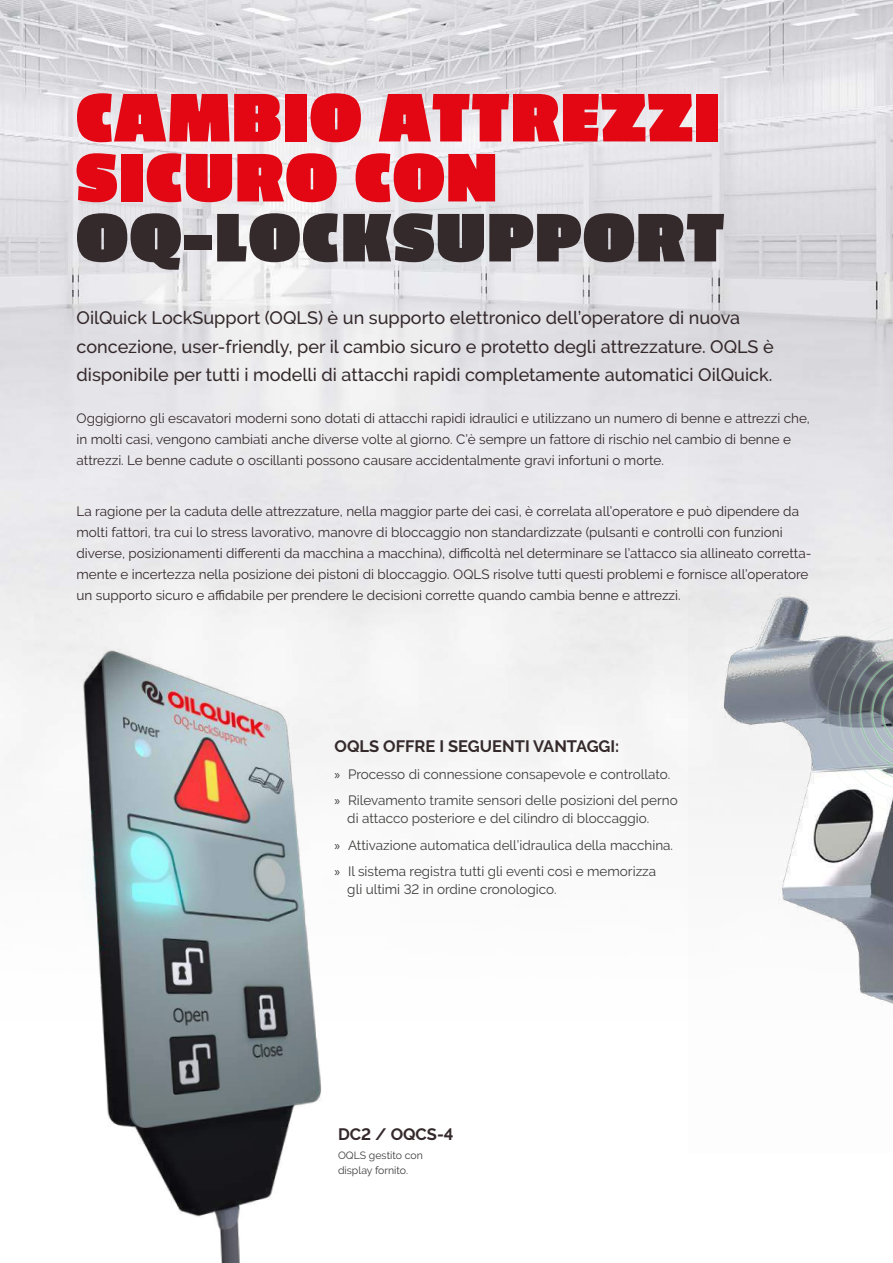
<style>
.page{position:relative;width:893px;height:1263px;background:#fff}
.page>*{position:absolute;margin:0;border:0;box-sizing:border-box;transform-origin:0 0}
.t1{font:900 76.5px/60px "Passion One";letter-spacing:.03em;color:#e30613}
.t2{font:900 76.5px "Passion One";letter-spacing:.03em;color:#34292b}
.t3{font:500 18px/28.5px "Raleway";color:#34292b}
.t4{font:700 16.5px "Raleway";color:#34292b}
.t5{font:13.5px/21px "Raleway";color:#34292b}
.t6{font:13.5px/26.5px "Raleway";color:#3c3c3b}
.t7{font:10.5px/15px "Raleway";color:#3c3c3b}
.s1{font-family:"Myriad Pro"}
</style>
<div class="page">
<img style="left:0;top:0;width:689px;height:815px">
<img style="left:689px;top:0;width:204px;height:1004px">
<div style="left:802px;top:601px;width:91px;height:215px;background:#fff;opacity:.75"></div>
<img style="left:0;top:593px;width:486px;height:670px">
<h1 class="t1" style="left:77px;top:90px;width:644px">CAMBIO ATTREZZI<br>SICURO CON</h1>
<h1 class="t2" style="left:77px;top:201px;width:649px">OQ-LOCKSUPPORT</h1>
<p class="t3" style="left:77px;top:303px;width:699px">OilQuick LockSupport (OQLS) è un supporto elettronico dell’operatore di nuova concezione, user-friendly, per il cambio sicuro e protetto degli attrezzature. OQLS è disponibile per tutti i modelli di attacchi rapidi completamente automatici OilQuick.</p>
<p class="t5" style="left:77px;top:408px;width:735px">Oggigiorno gli escavatori moderni sono dotati di attacchi rapidi idraulici e utilizzano un numero di benne e attrezzi che, in molti casi, vengono cambiati anche diverse volte al giorno. C’è sempre un fattore di rischio nel cambio di benne e attrezzi. Le benne cadute o oscillanti possono causare accidentalmente gravi infortuni o morte.</p>
<p class="t5" style="left:77px;top:501px;width:736px">La ragione per la caduta delle attrezzature, nella maggior parte dei casi, è correlata all’operatore e può dipendere da molti fattori, tra cui lo stress lavorativo, manovre di bloccaggio non standardizzate (pulsanti e controlli con funzioni diverse, posizionamenti differenti da macchina a macchina), difficoltà nel determinare se l’attacco sia allineato corretta&shy;mente e incertezza nella posizione dei pistoni di bloccaggio. OQLS risolve tutti questi problemi e fornisce all’operatore un supporto sicuro e affidabile per prendere le decisioni corrette quando cambia benne e attrezzi.</p>
<p class="t4" style="left:335px;top:737px;width:286px">OQLS OFFRE I SEGUENTI VANTAGGI:</p>
<p class="t6" style="left:335px;top:761px;width:345px"><span class="s1">»</span> Processo di connessione consapevole e controllato. <span class="s1">»</span> Rilevamento tramite sensori delle posizioni del perno</p>
<p class="t6" style="left:335px;top:805px;width:340px;text-indent:13px">di attacco posteriore e del cilindro di bloccaggio.<br><span class="s1">»</span> Attivazione automatica dell’idraulica della macchina. <span class="s1">»</span> Il sistema registra tutti gli eventi così e memorizza</p>
<p class="t6" style="left:347px;top:876px;width:211px">gli ultimi 32 in ordine cronologico.</p>
<p class="t4" style="left:338px;top:1125px;width:117px">DC2 / OQCS-4</p>
<p class="t7" style="left:338px;top:1148px;width:86px">OQLS gestito con display fornito.</p>
</div>
